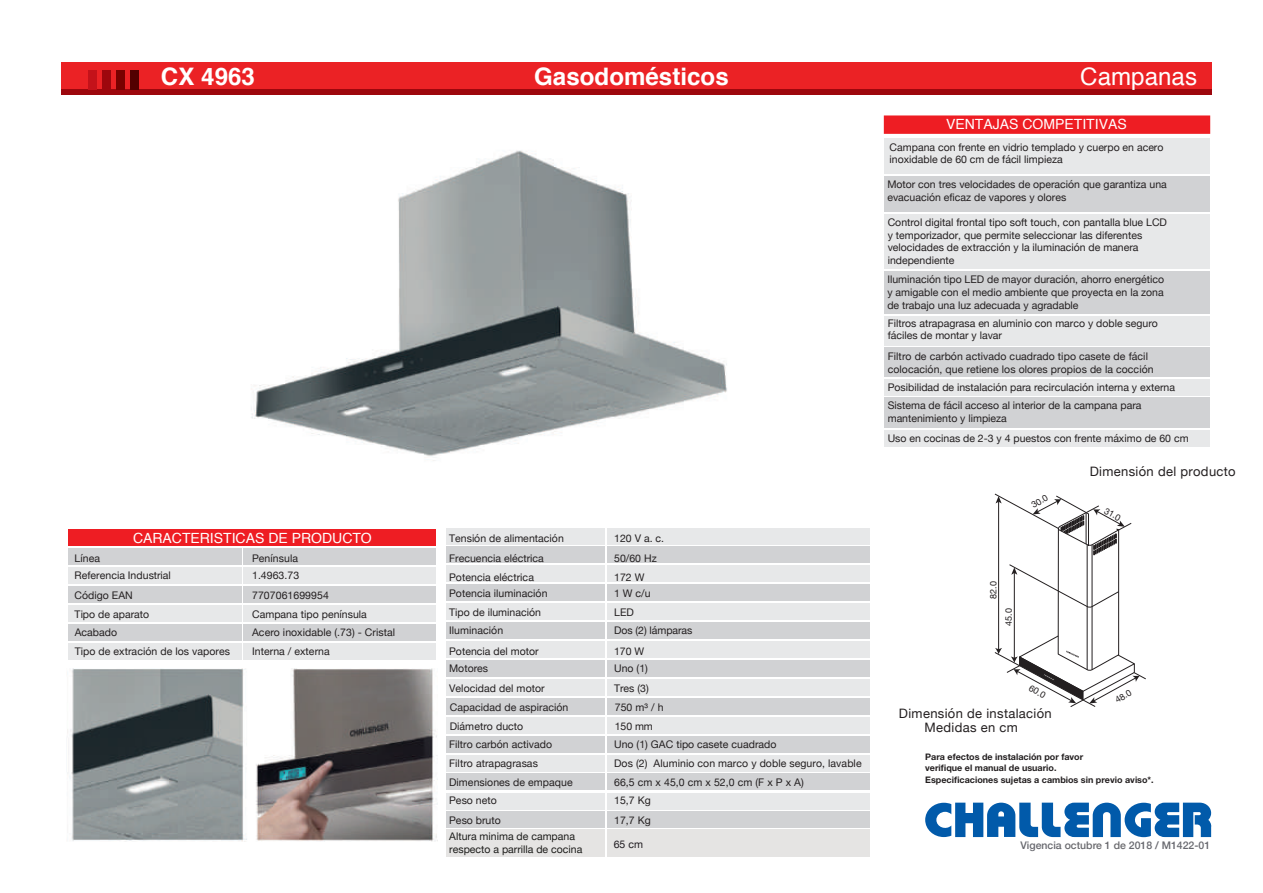
<style>
.page{position:relative;width:1263px;height:893px;background:#fff}
.page>*{position:absolute;margin:0;border:0;box-sizing:border-box;transform-origin:0 0}
.t1{font:700 24.15px "Helvetica";color:#fff}
.t2{font:24.15px "Helvetica";color:#fff}
.t3{font:14.1px "Helvetica";color:#fff}
.t4{font:13.05px/14px "Helvetica Neue";letter-spacing:.025em;color:#231f20}
.t5{font:10.5px/12.6px "Helvetica Neue";color:#231f20}
.t6{font:10.5px/12.6px "Helvetica Neue";color:#1d1d1b}
.t7{font:500 10.5px "Helvetica Neue";color:#67686e}
.t8{font:10.5px "Helvetica Neue";color:#201c21}
.t9{font:700 9px/10.8px "Helvetica Neue LT Std";color:#231f20}
.t10{font:9px "Helvetica Neue";color:#231f20}
.s1{color:#69696d}
</style>
<div class="page">
<div style="left:61px;top:62px;width:1150px;height:28px;background:#eb2225"></div>
<div style="left:61px;top:90px;width:1150px;height:5px;background:#9d070d"></div>
<div style="left:884px;top:115px;width:326px;height:19px;background:#ee1d23"></div>
<div style="left:88px;top:70px;width:8px;height:20px;background:#c4121a"></div>
<div style="left:102px;top:70px;width:8px;height:20px;background:#9d070d"></div>
<div style="left:116px;top:70px;width:8px;height:20px;background:#790100"></div>
<div style="left:130px;top:70px;width:8px;height:20px;background:#520000"></div>
<svg style="left:925px;top:802px;width:286px;height:35px"></svg>
<div style="left:68px;top:529px;width:368px;height:17px;background:#ee1d23"></div>
<div style="left:68px;top:548px;width:368px;height:17px;background:#d1d2d4"></div>
<div style="left:68px;top:567px;width:368px;height:17px;background:#e7e8e9"></div>
<div style="left:68px;top:586px;width:368px;height:17px;background:#d1d2d4"></div>
<div style="left:68px;top:643px;width:368px;height:17px;background:#e7e8e9"></div>
<div style="left:68px;top:605px;width:368px;height:17px;background:#e7e8e9"></div>
<div style="left:68px;top:624px;width:368px;height:17px;background:#d1d2d4"></div>
<hr style="left:242px;top:548px;width:1px;height:118px;background:#fff">
<div style="left:446px;top:735px;width:424px;height:17px;background:#d1d2d4"></div>
<div style="left:446px;top:716px;width:424px;height:17px;background:#e7e8e9"></div>
<div style="left:446px;top:527px;width:424px;height:17px;background:#e7e8e9"></div>
<div style="left:446px;top:546px;width:424px;height:17px;background:#d1d2d4"></div>
<div style="left:446px;top:565px;width:424px;height:17px;background:#e7e8e9"></div>
<div style="left:446px;top:584px;width:424px;height:17px;background:#d1d2d4"></div>
<div style="left:446px;top:603px;width:424px;height:17px;background:#e7e8e9"></div>
<div style="left:446px;top:622px;width:424px;height:17px;background:#d1d2d4"></div>
<div style="left:446px;top:641px;width:424px;height:17px;background:#e7e8e9"></div>
<div style="left:446px;top:660px;width:424px;height:17px;background:#d1d2d4"></div>
<div style="left:446px;top:698px;width:424px;height:16px;background:#d1d2d4"></div>
<div style="left:446px;top:679px;width:424px;height:17px;background:#e7e8e9"></div>
<div style="left:446px;top:792px;width:424px;height:17px;background:#e7e8e9"></div>
<div style="left:446px;top:811px;width:424px;height:16px;background:#d1d2d4"></div>
<div style="left:446px;top:754px;width:424px;height:17px;background:#e7e8e9"></div>
<div style="left:446px;top:773px;width:424px;height:17px;background:#d1d2d4"></div>
<div style="left:884px;top:138px;width:326px;height:36px;background:#e7e8e9"></div>
<div style="left:884px;top:176px;width:326px;height:36px;background:#d1d2d4"></div>
<div style="left:884px;top:214px;width:326px;height:55px;background:#e7e8e9"></div>
<div style="left:884px;top:271px;width:326px;height:42px;background:#d1d2d4"></div>
<div style="left:884px;top:316px;width:326px;height:29px;background:#e7e8e9"></div>
<div style="left:884px;top:347px;width:326px;height:29px;background:#d1d2d4"></div>
<div style="left:884px;top:378px;width:326px;height:17px;background:#e7e8e9"></div>
<div style="left:884px;top:430px;width:326px;height:17px;background:#e7e8e9"></div>
<div style="left:884px;top:397px;width:326px;height:31px;background:#d1d2d4"></div>
<svg style="left:994px;top:493px;width:152px;height:214px"></svg>
<img style="left:251px;top:150px;width:476px;height:311px">
<img style="left:67px;top:668px;width:371px;height:174px">
<div style="left:446px;top:829px;width:424px;height:28px;background:#e5e4e3"></div>
<hr style="left:605px;top:523px;width:2px;height:335px;background:#fff">
<h1 class="t1" style="left:161px;top:57px;width:95px">CX 4963</h1>
<h1 class="t1" style="left:534px;top:57px;width:196px">Gasodomésticos</h1>
<h1 class="t2" style="left:1080px;top:58px;width:118px">Campanas</h1>
<h2 class="t3" style="left:946px;top:113px;width:182px">VENTAJAS COMPETITIVAS</h2>
<p class="t5" style="left:890px;top:141px;width:275px">Campana con frente en vidrio templado y cuerpo en acero inoxidable de 60 cm de fácil limpieza</p>
<p class="t5" style="left:887px;top:179px;width:281px">Motor con tres velocidades de operación que garantiza una evacuación eficaz de vapores y olores</p>
<p class="t5" style="left:888px;top:216px;width:281px">Control digital frontal tipo soft touch, con pantalla blue LCD y temporizador, que permite seleccionar las diferentes velocidades de extracción y la iluminación de manera independiente</p>
<p class="t5" style="left:887px;top:274px;width:278px;text-align:justify">Iluminación tipo LED de mayor duración, ahorro energético y amigable con el medio ambiente que proyecta en la zona de trabajo una luz adecuada y agradable</p>
<p class="t5" style="left:888px;top:317px;width:272px">Filtros atrapagrasa en aluminio con marco y doble seguro fáciles de montar y lavar</p>
<p class="t5" style="left:888px;top:351px;width:267px">Filtro de carbón activado cuadrado tipo casete de fácil colocación, que retiene los olores propios de la cocción</p>
<p class="t5" style="left:888px;top:382px;width:289px">Posibilidad de instalación para recirculación interna y externa</p>
<p class="t5" style="left:888px;top:400px;width:255px">Sistema de fácil acceso al interior de la campana para mantenimiento y limpieza</p>
<p class="t5" style="left:888px;top:433px;width:302px">Uso en cocinas de 2-3 y 4 puestos con frente máximo de 60 cm</p>
<h2 class="t3" style="left:133px;top:527px;width:240px">CARACTERISTICAS DE PRODUCTO</h2>
<p class="t5" style="left:75px;top:552px;width:27px">Línea</p>
<p class="t5" style="left:252px;top:552px;width:47px">Península</p>
<p class="t5" style="left:75px;top:570px;width:98px">Referencia Industrial</p>
<p class="t5" style="left:252px;top:570px;width:49px">1.4963.73</p>
<p class="t5" style="left:75px;top:589px;width:60px">Código EAN</p>
<p class="t5" style="left:252px;top:589px;width:78px">7707061699954</p>
<p class="t5" style="left:75px;top:608px;width:76px">Tipo de aparato</p>
<p class="t5" style="left:252px;top:608px;width:116px">Campana tipo península</p>
<p class="t5" style="left:75px;top:627px;width:44px">Acabado</p>
<p class="t5" style="left:252px;top:627px;width:144px">Acero inoxidable (.73) - Cristal</p>
<p class="t5" style="left:75px;top:645px;width:157px">Tipo de extración de los vapores</p>
<p class="t5" style="left:252px;top:645px;width:79px">Interna / externa</p>
<p class="t5" style="left:449px;top:532px;width:116px">Tensión de alimentación</p>
<p class="t5" style="left:614px;top:532px;width:52px">120 V a. c.</p>
<p class="t5" style="left:449px;top:552px;width:96px">Frecuencia eléctrica</p>
<p class="t5" style="left:614px;top:552px;width:44px">50/60 Hz</p>
<p class="t5" style="left:449px;top:569px;width:100px;line-height:17px">Potencia eléctrica<br>Potencia iluminación</p>
<p class="t5" style="left:614px;top:569px;width:38px;line-height:17px">172 W<br>1 W c/u</p>
<p class="t5" style="left:449px;top:606px;width:93px">Tipo de iluminación</p>
<p class="t5" style="left:614px;top:606px;width:21px">LED</p>
<p class="t5" style="left:449px;top:645px;width:91px">Potencia del motor</p>
<p class="t5" style="left:614px;top:645px;width:32px">170 W</p>
<p class="t5" style="left:449px;top:682px;width:97px">Velocidad del motor</p>
<p class="t5" style="left:614px;top:682px;width:36px">Tres (3)</p>
<p class="t5" style="left:449px;top:625px;width:56px">Iluminación</p>
<p class="t5" style="left:614px;top:625px;width:80px">Dos (2) lámparas</p>
<p class="t5" style="left:449px;top:662px;width:41px">Motores</p>
<p class="t5" style="left:614px;top:662px;width:35px">Uno (1)</p>
<p class="t5" style="left:450px;top:701px;width:120px">Capacidad de aspiración</p>
<p class="t5" style="left:615px;top:701px;width:50px">750 m³ / h</p>
<p class="t5" style="left:450px;top:721px;width:75px">Diámetro ducto</p>
<p class="t5" style="left:615px;top:721px;width:40px">150 mm</p>
<p class="t5" style="left:449px;top:739px;width:104px">Filtro carbón activado</p>
<p class="t5" style="left:614px;top:739px;width:164px">Uno (1) GAC tipo casete cuadrado</p>
<p class="t5" style="left:614px;top:777px;width:191px">66,5 cm x 45,0 cm x 52,0 cm (F x P x A)</p>
<p class="t5" style="left:449px;top:757px;width:90px">Filtro atrapagrasas</p>
<p class="t5" style="left:614px;top:757px;width:249px">Dos (2) Aluminio con marco y doble seguro, lavable</p>
<p class="t5" style="left:449px;top:774px;width:125px;line-height:17.7px">Dimensiones de empaque<br>Peso neto</p>
<p class="t5" style="left:614px;top:794px;width:38px">15,7 Kg</p>
<p class="t5" style="left:449px;top:814px;width:53px">Peso bruto</p>
<p class="t5" style="left:614px;top:814px;width:38px">17,7 Kg</p>
<p class="t10" style="left:1029px;top:500px;width:19px;rotate:-31deg">30.0</p>
<p class="t10" style="left:987px;top:598px;width:19px;rotate:-90deg">82.0</p>
<p class="t10" style="left:1002px;top:626px;width:19px;rotate:-90deg">45.0</p>
<p class="t10" style="left:1033px;top:681px;width:19px;rotate:30deg">60.0</p>
<p class="t4" style="left:1090px;top:465px;width:147px">Dimensión del producto</p>
<p class="t10" style="left:1108px;top:504px;width:19px;rotate:29deg">31.0</p>
<p class="t10" style="left:1112px;top:695px;width:19px;rotate:-31deg">48.0</p>
<p class="t4" style="left:925px;top:707px;width:129px;text-indent:-26px">Dimensión de instalación<br>Medidas en cm</p>
<p class="t9" style="left:925px;top:751px;width:159px">Para efectos de instalación por favor verifique el manual de usuario.</p>
<p class="t9" style="left:925px;top:774px;width:230px">Especificaciones sujetas a cambios sin previo aviso*.</p>
<p class="t6" style="left:449px;top:830px;width:135px">Altura minima de campana respecto a parrilla de cocina</p>
<p class="t8" style="left:614px;top:836px;width:31px">65 cm</p>
<p class="t7" style="left:1020px;top:836px;width:191px">Vigencia <span class="s1">octubre 1 de</span> 2018 / M1422-01</p>
</div>
